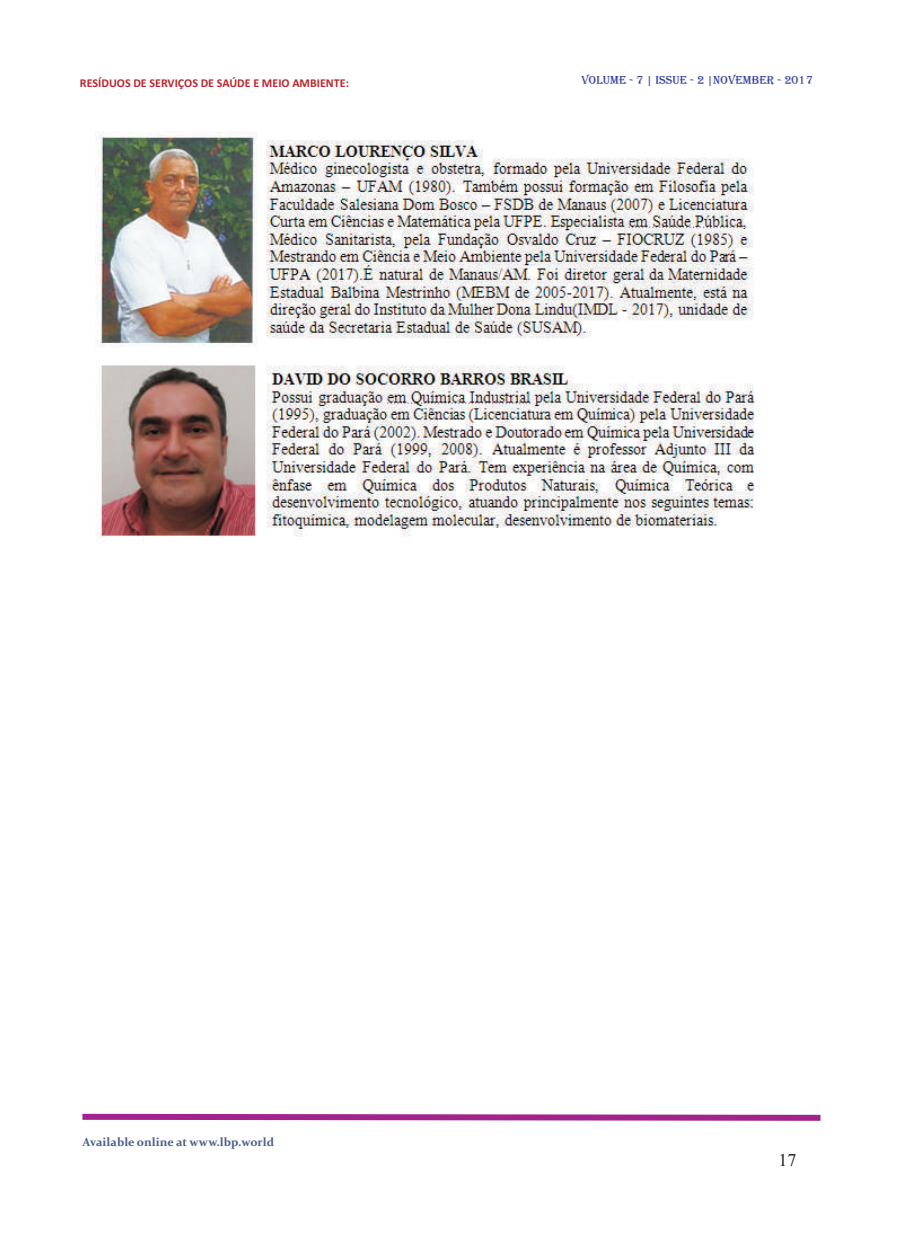
<style>
.page{position:relative;width:898px;height:1242px;background:#fff}
.page>*{position:absolute;margin:0;border:0;box-sizing:border-box;transform-origin:0 0}
.t1{font:18px "Times New Roman";color:#231f20}
.t2{font:700 12px "Calibri";color:#b9272e}
.t3{font:700 12px "Constantia";color:#485e88}
.t4{font:12px "Algerian";color:#2a3594}
</style>
<div class="page">
<svg style="left:82px;top:1113px;width:739px;height:8px;background:#b959aa"></svg>
<img style="left:96px;top:131px;width:660px;height:406px">
<p class="t2" style="left:80px;top:78px;width:270px">RESÍDUOS DE SERVIÇOS DE SAÚDE E MEIO AMBIENTE:</p>
<p class="t4" style="left:581px;top:73px;width:233px">VOLUME - 7 | ISSUE - 2 |NOVEMBER - 2017</p>
<p class="t3" style="left:82px;top:1137px;width:193px">Available online at www.lbp.world</p>
<h1 class="t1" style="left:778px;top:1154px;width:19px">17</h1>
</div>
